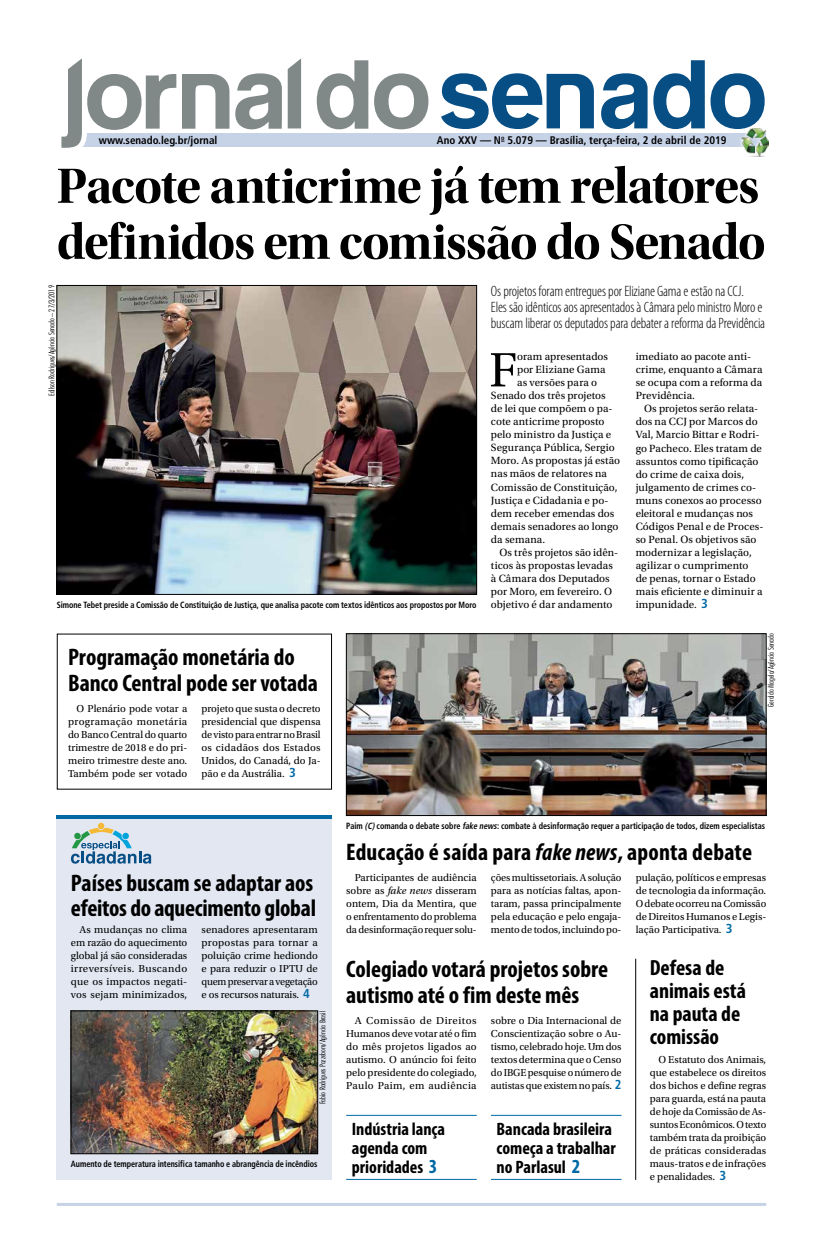
<style>
.page{position:relative;width:823px;height:1248px;background:#fff}
.page>*{position:absolute;margin:0;border:0;box-sizing:border-box;transform-origin:0 0}
.t1{font:51.5px/56px "Utopia Std Bold Disp";letter-spacing:-.025em;color:#000}
.t2{font:50.8px "Utopia Std";color:#000}
.t3{font:700 condensed 24px/26px "Myriad Pro";letter-spacing:-.005em;color:#000}
.t4{font:700 condensed 22px/23px "Myriad Pro";color:#000}
.t5{font:700 condensed 18px/19px "Myriad Pro";color:#000}
.t6{font:300 condensed 15px/16px "Myriad Pro";letter-spacing:-.01em;color:#000}
.t7{font:11px/13px "Utopia Std";letter-spacing:.005em;color:#000}
.t8{font:700 condensed 11px "Frutiger";color:#000}
.t9{font:10.6px/13px "Utopia Std";color:#000;text-align:justify}
.t10{font:700 condensed 9px "Frutiger";letter-spacing:-.005em;color:#000;scale:.9 1}
.t11{font:300 condensed 8px "Futura BT";color:#000}
.s1{font-size:10.6px}
.s2{font-family:"Frutiger";font-weight:700;font-stretch:condensed;font-size:13px;color:#0069a4}
.s3{font-style:italic}
.s4{font-size:20px;color:#0069a4}
</style>
<div class="page">
<hr style="left:57px;top:1202px;width:708px;height:3px;background:#c6d2e6">
<div style="left:76px;top:134px;width:689px;height:13px;background:#c6d2e6"></div>
<svg style="left:182px;top:74px;width:47px;height:55px"></svg>
<svg style="left:316px;top:60px;width:52px;height:69px"></svg>
<svg style="left:374px;top:73px;width:54px;height:56px"></svg>
<svg style="left:235px;top:58px;width:66px;height:71px"></svg>
<svg style="left:653px;top:60px;width:51px;height:69px"></svg>
<svg style="left:710px;top:73px;width:54px;height:56px"></svg>
<svg style="left:441px;top:73px;width:152px;height:56px"></svg>
<svg style="left:601px;top:73px;width:46px;height:56px"></svg>
<svg style="left:61px;top:58px;width:115px;height:90px"></svg>
<div style="left:736px;top:126px;width:33px;height:32px;background:#fff;opacity:.75"></div>
<img style="left:740px;top:129px;width:28px;height:27px">
<div style="left:57px;top:815px;width:275px;height:364px;background:#e2e7f2"></div>
<hr style="left:57px;top:815px;width:275px;height:3px;background:#0069a4">
<div style="left:98px;top:822px;width:6px;height:7px;background:#f4b935;border-radius:50%"></div>
<svg style="left:71px;top:827px;width:80px;height:36px"></svg>
<img style="left:73px;top:1012px;width:242px;height:139px">
<div style="left:71px;top:1010px;width:246px;height:143px;border:1px solid #000"></div>
<img style="left:59px;top:287px;width:415px;height:305px">
<div style="left:57px;top:285px;width:419px;height:309px;border:1px solid #000"></div>
<img style="left:348px;top:635px;width:415px;height:178px">
<div style="left:346px;top:633px;width:419px;height:182px;border:1px solid #000"></div>
<hr style="left:346px;top:1178px;width:130px;height:1px;background:#0069a4">
<hr style="left:490px;top:1178px;width:131px;height:1px;background:#0069a4">
<hr style="left:346px;top:1114px;width:130px;height:1px;background:#0069a4">
<hr style="left:490px;top:1114px;width:131px;height:1px;background:#0069a4">
<hr style="left:634px;top:958px;width:1px;height:221px;background:#000">
<p class="t8" style="left:99px;top:134px;width:120px">www.senado.leg.br/jornal</p>
<p class="t8" style="left:436px;top:134px;width:291px">Ano XXV — N<sup>o</sup> 5.079 — Brasília, terça-feira, 2 de abril de 2019</p>
<h1 class="t1" style="left:57px;top:158px;width:710px">Pacote anticrime já tem relatores definidos em comissão do Senado</h1>
<h3 class="t6" style="left:490px;top:283px;width:275px">Os projetos foram entregues por Eliziane Gama e estão na CCJ.<br>Eles são idênticos aos apresentados à Câmara pelo ministro Moro e buscam liberar os deputados para debater a reforma da Previdência</h3>
<h2 class="t2" style="left:489px;top:342px;width:29px">F</h2>
<p class="t7" style="left:517px;top:350px;width:92px">oram apresentados</p>
<p class="t11" style="left:47px;top:396px;width:112px;rotate:-90deg">Edilson Rodrigues/Agência Senado – 27/3/2019</p>
<p class="t7" style="left:635px;top:350px;width:128px">imediato ao pacote anti&shy;crime, enquanto a Câmara se ocupa com a reforma da<br>Previdência.</p>
<p class="t7" style="left:635px;top:402px;width:129px;text-indent:9px">Os projetos serão relata&shy;dos na CCJ por Marcos do<br>Val, Marcio Bittar e Rodri&shy;go Pacheco. Eles tratam de assuntos como tipificação do crime de caixa dois, julgamento de crimes co&shy;muns conexos ao processo eleitoral e mudanças nos<br>Códigos Penal e de Proces&shy;so Penal. Os objetivos são modernizar a legislação, agilizar o cumprimento<br>de penas, tornar o Estado mais eficiente e diminuir a</p>
<p class="t7" style="left:517px;top:363px;width:90px">por Eliziane Gama</p>
<p class="t7" style="left:517px;top:376px;width:81px">as versões para o</p>
<p class="t7" style="left:490px;top:389px;width:116px">Senado dos três projetos</p>
<p class="t7" style="left:490px;top:402px;width:123px">de lei que compõem o pa-</p>
<p class="t7" style="left:490px;top:415px;width:115px">cote anticrime proposto</p>
<p class="t7" style="left:490px;top:428px;width:122px">pelo ministro da Justiça e</p>
<p class="t7" style="left:490px;top:441px;width:125px">Segurança Pública, Sergio</p>
<p class="t7" style="left:490px;top:454px;width:131px">Moro. As propostas já estão</p>
<p class="t7" style="left:490px;top:467px;width:118px">nas mãos de relatores na</p>
<p class="t7" style="left:490px;top:480px;width:128px">Comissão de Constituição,</p>
<p class="t7" style="left:490px;top:493px;width:119px">Justiça e Cidadania e po-</p>
<p class="t7" style="left:490px;top:506px;width:125px">dem receber emendas dos</p>
<p class="t7" style="left:490px;top:519px;width:129px">demais senadores ao longo</p>
<p class="t7" style="left:490px;top:532px;width:56px">da semana.</p>
<p class="t7" style="left:499px;top:545px;width:120px">Os três projetos são idên-</p>
<p class="t7" style="left:490px;top:558px;width:123px">ticos às propostas levadas</p>
<p class="t7" style="left:490px;top:571px;width:120px">à Câmara dos Deputados</p>
<p class="t7" style="left:490px;top:584px;width:123px">por Moro, em fevereiro. O</p>
<p class="t7" style="left:490px;top:597px;width:123px">objetivo é dar andamento</p>
<p class="t10" style="left:57px;top:599px;width:467px">Simone Tebet preside a Comissão de Constituição de Justiça, que analisa pacote com textos idênticos aos propostos por Moro</p>
<p class="t7" style="left:635px;top:597px;width:74px">impunidade<span class="s1">.</span> <span class="s2">3</span></p>
<h3 class="t3" style="left:68px;top:643px;width:251px">Programação monetária do<br>Banco Central pode ser votada</h3>
<p class="t9" style="left:68px;top:701px;width:121px;text-indent:9px">O Plenário pode votar a programação monetária do Banco Central do quarto trimestre de 2018 e do pri&shy;meiro trimestre deste ano.<br>Também pode ser votado</p>
<p class="t9" style="left:201px;top:701px;width:121px">projeto que susta o decreto presidencial que dispensa de visto para entrar no Brasil os cidadãos dos Estados Unidos, do Canadá, do Ja&shy;pão e da Austrália. <span class="s2">3</span></p>
<h3 class="t3" style="left:71px;top:870px;width:246px;line-height:25px">Países buscam se adaptar aos efeitos do aquecimento global</h3>
<p class="t9" style="left:71px;top:922px;width:118px;text-indent:9px">As mudanças no clima em razão do aquecimento global já são consideradas irreversíveis. Buscando que os impactos negati&shy;vos sejam minimizados,</p>
<p class="t9" style="left:201px;top:922px;width:118px">senadores apresentaram propostas para tornar a poluição crime hediondo e para reduzir o IPTU de quem preservar a vegetação e os recursos naturais. <span class="s2">4</span></p>
<p class="t11" style="left:317px;top:1104px;width:95px;rotate:-90deg">Fabio Rodrigues Pozzebom/Agência Brasil</p>
<p class="t10" style="left:71px;top:1158px;width:275px">Aumento de temperatura intensifica tamanho e abrangência de incêndios</p>
<p class="t11" style="left:765px;top:706px;width:75px;rotate:-90deg">Geraldo Magela/Agência Senado</p>
<p class="t10" style="left:346px;top:820px;width:466px">Paim <span class="s3">(C)</span>comanda o debate sobre <span class="s3">fake news</span>: combate à desinformação requer a participação de todos, dizem especialistas</p>
<h3 class="t3" style="left:346px;top:838px;width:407px">Educação é saída para <span class="s3">fake news</span>, aponta debate</h3>
<p class="t9" style="left:346px;top:870px;width:132px;text-indent:9px">Participantes de audiência sobre as <span class="s3">fake news</span> disseram ontem, Dia da Mentira, que o enfrentamento do problema da desinformação requer solu-</p>
<p class="t9" style="left:490px;top:870px;width:132px">ções multissetoriais. A solução para as notícias faltas, apon&shy;taram, passa principalmente pela educação e pelo engaja&shy;mento de todos, incluindo po-</p>
<p class="t9" style="left:635px;top:870px;width:132px">pulação, políticos e empresas de tecnologia da informação.<br>O debate ocorreu na Comissão de Direitos Humanos e Legis&shy;lação Participativa. <span class="s2">3</span></p>
<h3 class="t3" style="left:346px;top:955px;width:263px">Colegiado votará projetos sobre autismo até o fim deste mês</h3>
<h3 class="t4" style="left:649px;top:955px;width:98px">Defesa de animais está na pauta de comissão</h3>
<p class="t9" style="left:346px;top:1013px;width:132px;text-indent:9px">A Comissão de Direitos Humanos deve votar até o fim do mês projetos ligados ao autismo. O anúncio foi feito pelo presidente do colegiado, Paulo Paim, em audiência</p>
<p class="t9" style="left:490px;top:1013px;width:132px">sobre o Dia Internacional de Conscientização sobre o Au&shy;tismo, celebrado hoje. Um dos textos determina que o Censo do IBGE pesquise o número de autistas que existem no país. <span class="s2">2</span></p>
<p class="t9" style="left:649px;top:1052px;width:118px;text-indent:9px">O Estatuto dos Animais, que estabelece os direitos dos bichos e define regras para guarda, está na pauta de hoje da Comissão de As&shy;suntos Econômicos. O texto também trata da proibição de práticas consideradas maus-tratos e de infrações e penalidades. <span class="s2">3</span></p>
<h3 class="t5" style="left:351px;top:1119px;width:95px">Indústria lança agenda com prioridades <span class="s4">3</span></h3>
<h3 class="t5" style="left:496px;top:1119px;width:121px">Bancada brasileira começa a trabalhar no Parlasul <span class="s4">2</span></h3>
</div>
